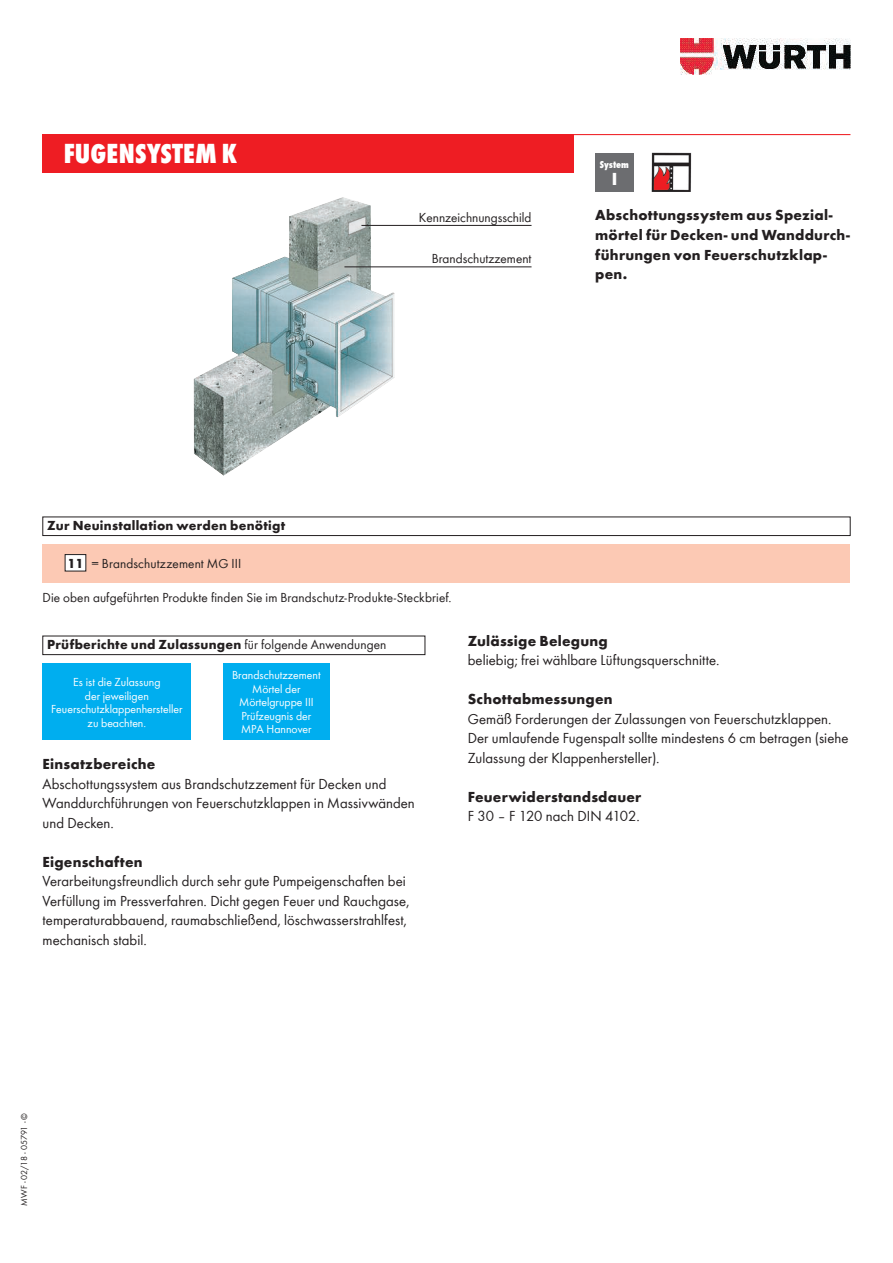
<style>
.page{position:relative;width:893px;height:1263px;background:#fff}
.page>*{position:absolute;margin:0;border:0;box-sizing:border-box;transform-origin:0 0}
.t1{font:800 condensed 28.5px "Wuerth";letter-spacing:.005em;color:#fff}
.t2{font:800 condensed 18px "Wuerth";color:#fff}
.t3{font:15px/19.5px "Wuerth";letter-spacing:.005em;color:#231f20}
.t4{font:700 15px/19.5px "Wuerth";letter-spacing:.015em;color:#231f20}
.t5{font:13.5px "Wuerth";letter-spacing:.005em;color:#231f20}
.t6{font:700 13.5px "Wuerth";letter-spacing:.02em;color:#231f20}
.t7{font:12px/13.5px "Wuerth";color:#fff;text-align:center}
.t8{font:800 condensed 10.5px "Wuerth";color:#fff}
.t9{font:9px "Wuerth";color:#231f20}
.s1{font-weight:400}
</style>
<div class="page">
<img style="left:680px;top:38px;width:170px;height:37px">
<div style="left:43px;top:544px;width:807px;height:39px;background:#fcc9b4"></div>
<hr style="left:43px;top:134px;width:807px;height:1px;background:#ee1d23">
<div style="left:43px;top:134px;width:531px;height:38px;background:#ee1d23"></div>
<div style="left:595px;top:153px;width:39px;height:38px;background:#6c6d70"></div>
<img style="left:651px;top:152px;width:41px;height:40px">
<div style="left:43px;top:517px;width:807px;height:19px;border:1px solid #231f20"></div>
<div style="left:43px;top:636px;width:382px;height:19px;border:1px solid #231f20"></div>
<div style="left:65px;top:555px;width:21px;height:16px;background:#fff"></div>
<div style="left:65px;top:554px;width:21px;height:17px;border:1px solid #231f20"></div>
<div style="left:43px;top:663px;width:148px;height:77px;background:#00aeef"></div>
<div style="left:223px;top:663px;width:107px;height:77px;background:#00aeef"></div>
<img style="left:194px;top:197px;width:201px;height:279px">
<hr style="left:361px;top:225px;width:170px;height:1px;background:#231f20">
<hr style="left:344px;top:267px;width:187px;height:1px;background:#231f20">
<h1 class="t1" style="left:64px;top:133px;width:175px">FUGENSYSTEM K</h1>
<p class="t5" style="left:419px;top:208px;width:114px">Kennzeichnungsschild</p>
<p class="t5" style="left:432px;top:250px;width:101px">Brandschutzzement</p>
<p class="t8" style="left:600px;top:157px;width:31px">SYSTEM</p>
<p class="t2" style="left:612px;top:166px;width:6px">I</p>
<p class="t4" style="left:595px;top:205px;width:256px">Abschottungssystem aus Spezial&shy;mörtel für Decken- und Wanddurch&shy;führungen von Feuerschutzklap&shy;pen.</p>
<p class="t6" style="left:47px;top:515px;width:239px">Zur Neuinstallation werden benötigt</p>
<p class="t6" style="left:67px;top:553px;width:18px">11</p>
<p class="t5" style="left:91px;top:554px;width:151px">= Brandschutzzement MG III</p>
<p class="t5" style="left:43px;top:588px;width:411px">Die oben aufgeführten Produkte finden Sie im Brandschutz-Produkte-Steckbrief.</p>
<p class="t6" style="left:47px;top:634px;width:341px">Prüfberichte und Zulassungen <span class="s1">für folgende Anwendungen</span></p>
<p class="t7" style="left:51px;top:675px;width:133px">Es ist die Zulassung<br>der jeweiligen<br>Feuerschutzklappenhersteller zu beachten.</p>
<p class="t7" style="left:232px;top:668px;width:90px">Brandschutzzement<br>Mörtel der<br>Mörtelgruppe III<br>Prüfzeugnis der<br>MPA Hannover</p>
<p class="t4" style="left:43px;top:753px;width:114px">Einsatzbereiche</p>
<p class="t3" style="left:43px;top:773px;width:374px">Abschottungssystem aus Brandschutzzement für Decken und<br>Wanddurchführungen von Feuerschutzklappen in Massivwänden und Decken.</p>
<p class="t4" style="left:43px;top:851px;width:102px">Eigenschaften</p>
<p class="t3" style="left:43px;top:871px;width:369px">Verarbeitungsfreundlich durch sehr gute Pumpeigenschaften bei Verfüllung im Pressverfahren. Dicht gegen Feuer und Rauchgase, temperaturabbauend, raumabschließend, löschwasserstrahlfest, mechanisch stabil.</p>
<p class="t4" style="left:468px;top:630px;width:142px">Zulässige Belegung</p>
<p class="t3" style="left:468px;top:650px;width:253px">beliebig; frei wählbare Lüftungsquerschnitte.</p>
<p class="t4" style="left:468px;top:688px;width:146px">Schottabmessungen</p>
<p class="t3" style="left:468px;top:708px;width:382px">Gemäß Forderungen der Zulassungen von Feuerschutzklappen.<br>Der umlaufende Fugenspalt sollte mindestens 6 cm betragen (siehe<br>Zulassung der Klappenhersteller).</p>
<p class="t4" style="left:468px;top:786px;width:175px">Feuerwiderstandsdauer</p>
<p class="t3" style="left:468px;top:806px;width:173px">F 30 – F 120 nach DIN 4102.</p>
<p class="t9" style="left:18px;top:1205px;width:94px;rotate:-90deg">MWF - 02/18 - 05791 - ©</p>
</div>
